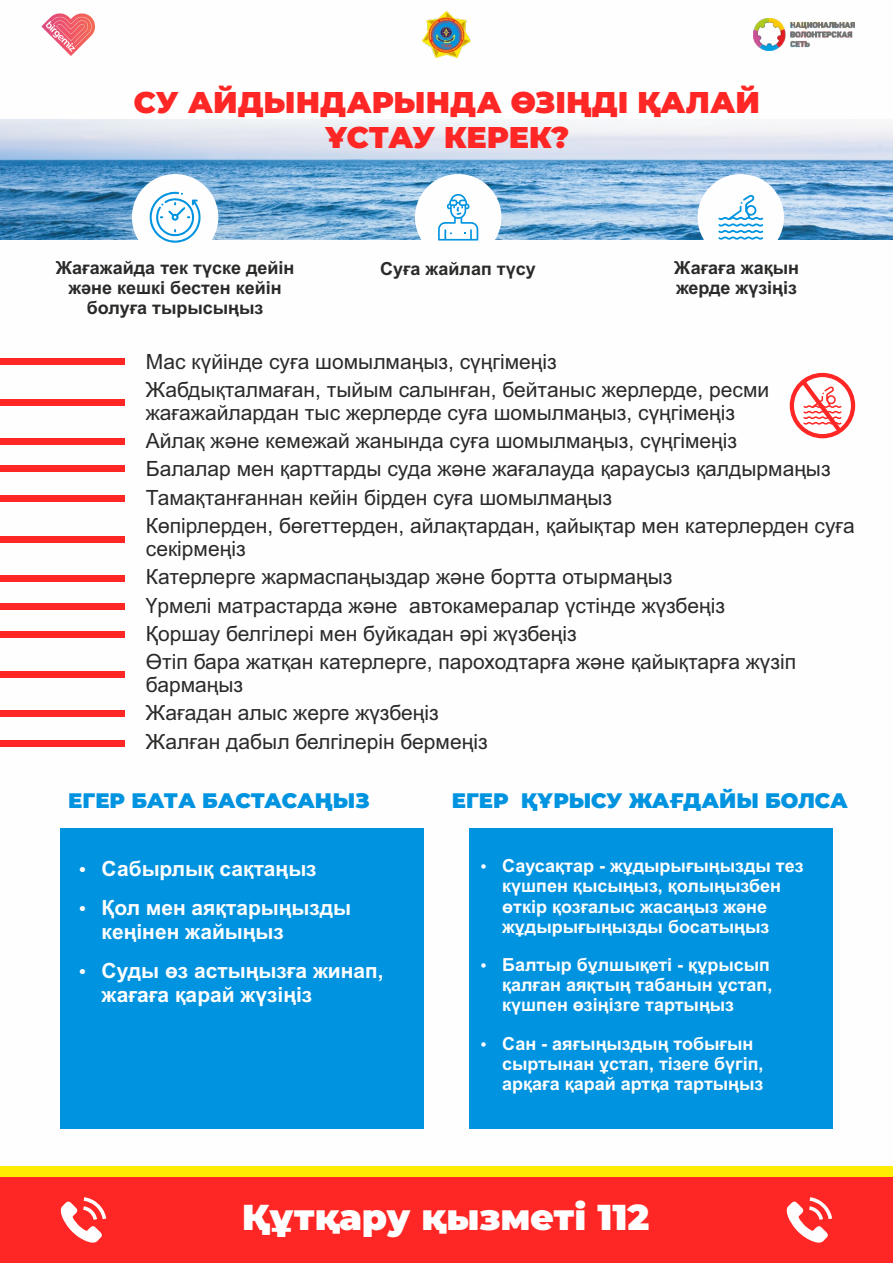
<style>
.page{position:relative;width:893px;height:1263px;background:#fff}
.page>*{position:absolute;margin:0;border:0;box-sizing:border-box;transform-origin:0 0}
.t1{font:900 36px "Montserrat";color:#fefefe}
.t2{font:900 30px/35.8px "Montserrat";color:#ff2725;text-align:center}
.t3{font:21px/28.2px "Arial";color:#2b2a29}
.t4{font:700 21px/23.4px "Arial";color:#fefefe}
.t5{font:900 21px "Montserrat";color:#0093e0}
.t6{font:700 18px/20.1px "Arial";color:#fefefe}
.t7{font:700 18px/20.1px "Arial";color:#2b2a29;text-align:center}
</style>
<div class="page">
<img style="left:0;top:120px;width:892px;height:120px">
<img style="left:423px;top:12px;width:47px;height:46px">
<svg style="left:41px;top:13px;width:54px;height:43px"></svg>
<img style="left:754px;top:19px;width:101px;height:32px">
<div style="left:0;top:1177px;width:893px;height:86px;background:#ff2725"></div>
<div style="left:132px;top:174px;width:86px;height:86px;background:#fefefe;border-radius:50%"></div>
<svg style="left:150px;top:192px;width:51px;height:51px"></svg>
<div style="left:415px;top:174px;width:86px;height:86px;background:#fefefe;border-radius:50%"></div>
<svg style="left:438px;top:194px;width:40px;height:47px"></svg>
<div style="left:698px;top:174px;width:86px;height:86px;background:#fefefe;border-radius:50%"></div>
<svg style="left:718px;top:195px;width:45px;height:45px"></svg>
<svg style="left:61px;top:1197px;width:45px;height:45px"></svg>
<svg style="left:787px;top:1197px;width:45px;height:45px"></svg>
<div style="left:0;top:358px;width:124px;height:7px;background:#ff2725"></div>
<div style="left:0;top:399px;width:124px;height:7px;background:#ff2725"></div>
<div style="left:0;top:437px;width:124px;height:7px;background:#ff2725"></div>
<div style="left:0;top:465px;width:124px;height:7px;background:#ff2725"></div>
<div style="left:0;top:495px;width:124px;height:6px;background:#ff2725"></div>
<div style="left:0;top:536px;width:124px;height:7px;background:#ff2725"></div>
<div style="left:0;top:575px;width:124px;height:7px;background:#ff2725"></div>
<div style="left:0;top:603px;width:124px;height:7px;background:#ff2725"></div>
<div style="left:0;top:631px;width:124px;height:7px;background:#ff2725"></div>
<div style="left:0;top:671px;width:124px;height:7px;background:#ff2725"></div>
<div style="left:0;top:710px;width:124px;height:7px;background:#ff2725"></div>
<div style="left:0;top:740px;width:124px;height:7px;background:#ff2725"></div>
<div style="left:790px;top:373px;width:65px;height:65px;border:4px solid #ff2725;border-radius:50%"></div>
<svg style="left:797px;top:376px;width:49px;height:61px"></svg>
<div style="left:0;top:1167px;width:893px;height:10px;background:#ffec01"></div>
<div style="left:60px;top:828px;width:364px;height:300px;background:#0093e0"></div>
<div style="left:469px;top:828px;width:364px;height:300px;background:#0093e0"></div>
<h2 class="t2" style="left:134px;top:84px;width:628px">СУ АЙДЫНДАРЫНДА ӨЗІҢДІ ҚАЛАЙ<br>ҰСТАУ КЕРЕК?</h2>
<p class="t7" style="left:56px;top:259px;width:240px">Жағажайда тек түске дейін жəне кешкі бестен кейін болуға тырысыңыз</p>
<p class="t7" style="left:380px;top:260px;width:157px">Суға жайлап түсу</p>
<p class="t7" style="left:674px;top:259px;width:126px;text-align:left">Жағаға жақын жерде жүзіңіз</p>
<p class="t3" style="left:146px;top:349px;width:412px">Мас күйінде суға шомылмаңыз, сүңгімеңіз</p>
<p class="t3" style="left:146px;top:379px;width:625px;line-height:23.4px">Жабдықталмаған, тыйым салынған, бейтаныс жерлерде, ресми жағажайлардан тыс жерлерде суға шомылмаңыз, сүңгімеңіз</p>
<p class="t3" style="left:146px;top:429px;width:686px">Айлақ жəне кемежай жанында суға шомылмаңыз, сүңгімеңіз<br>Балалар мен қарттарды суда жəне жағалауда қараусыз қалдырмаңыз<br>Тамақтанғаннан кейін бірден суға шомылмаңыз</p>
<p class="t3" style="left:146px;top:516px;width:710px;line-height:23.4px">Көпірлерден, бөгеттерден, айлақтардан, қайықтар мен катерлерден суға секірмеңіз</p>
<p class="t3" style="left:146px;top:565px;width:581px">Катерлерге жармаспаңыздар жəне бортта отырмаңыз<br>Үрмелі матрастарда жəне автокамералар үстінде жүзбеңіз<br>Қоршау белгілері мен буйкадан əрі жүзбеңіз</p>
<p class="t3" style="left:146px;top:652px;width:652px;line-height:23.4px">Өтіп бара жатқан катерлерге, пароходтарға жəне қайықтарға жүзіп бармаңыз</p>
<p class="t3" style="left:146px;top:701px;width:343px">Жағадан алыс жерге жүзбеңіз<br>Жалған дабыл белгілерін бермеңіз</p>
<p class="t5" style="left:68px;top:788px;width:303px">ЕГЕР БАТА БАСТАСАҢЫЗ</p>
<p class="t5" style="left:452px;top:788px;width:398px">ЕГЕР ҚҰРЫСУ ЖАҒДАЙЫ БОЛСА</p>
<p class="t4" style="left:102px;top:858px;width:217px">Сабырлық сақтаңыз</p>
<p class="t6" style="left:502px;top:857px;width:303px">Саусақтар - жұдырығыңызды тез күшпен қысыңыз, қолыңызбен өткір қозғалыс жасаңыз жəне жұдырығыңызды босатыңыз</p>
<p class="t6" style="left:502px;top:956px;width:272px">Балтыр бұлшықеті - құрысып қалған аяқтың табанын ұстап, күшпен өзіңізге тартыңыз</p>
<p class="t6" style="left:502px;top:1035px;width:263px">Сан - аяғыңыздың тобығын сыртынан ұстап, тізеге бүгіп, арқаға қарай артқа тартыңыз</p>
<p class="t4" style="left:102px;top:898px;width:251px">Қол мен аяқтарыңызды кеңінен жайыңыз</p>
<p class="t4" style="left:102px;top:961px;width:284px">Суды өз астыңызға жинап, жағаға қарай жүзіңіз</p>
<h1 class="t1" style="left:242px;top:1195px;width:408px">Құтқару қызметі 112</h1>
</div>
